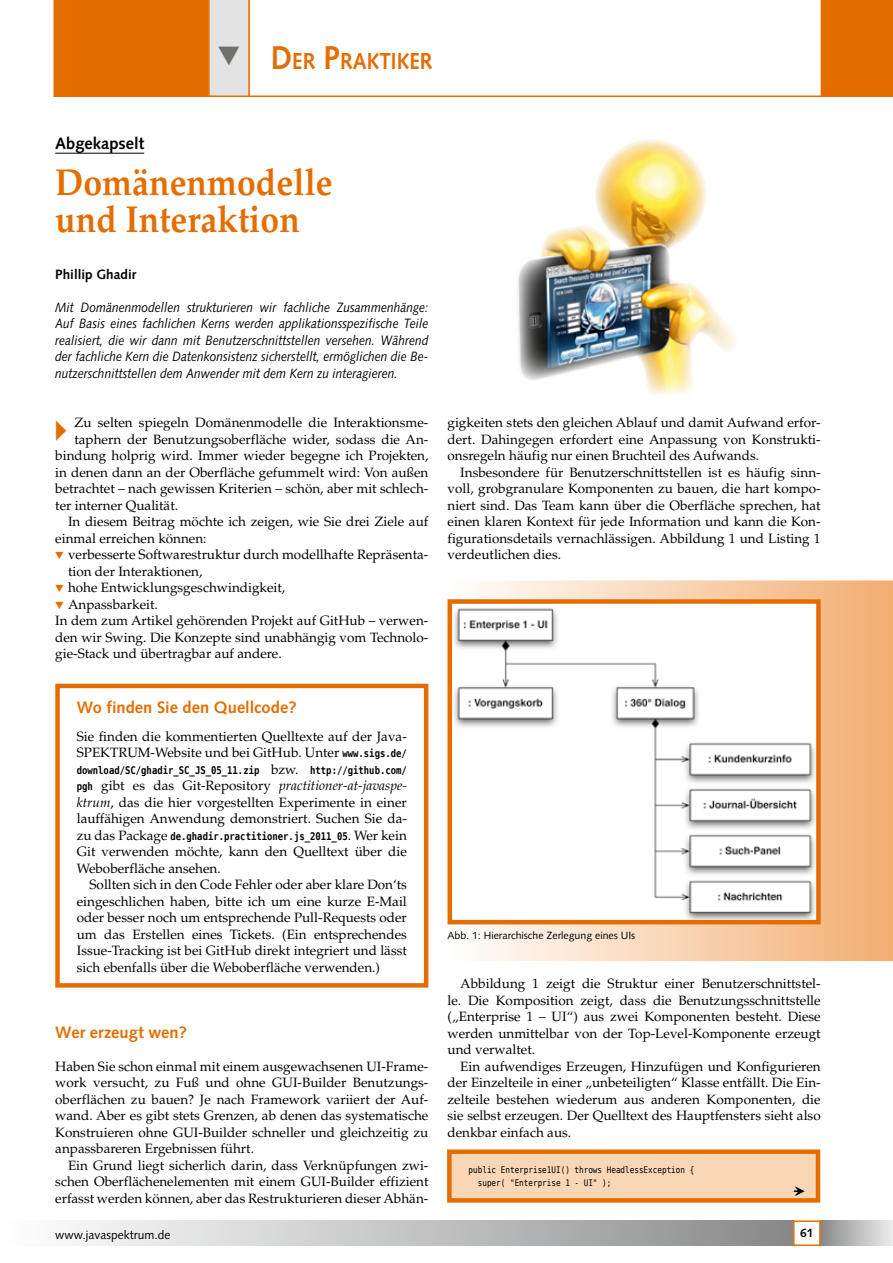
<style>
.page{position:relative;width:893px;height:1263px;background:#fff}
.page>*{position:absolute;margin:0;border:0;box-sizing:border-box;transform-origin:0 0}
.t1{font:700 37.5px/37.5px "Palatino";color:#e56d00;scale:.9 1}
.t2{font:23.4px "European Pi Three";color:#e56d00}
.t3{font:700 23.1px "Syntax";color:#e56d00;scale:.9 1}
.t4{font:700 16.5px "Syntax";letter-spacing:.005em;color:#e56d00}
.t5{font:700 16.5px "Syntax";color:#000}
.t6{font:13.5px/16.5px "Palatino";color:#000;text-align:justify}
.t7{font:italic 13.5px/16.5px "Syntax";color:#000;text-align:justify;scale:.89 1}
.t8{font:700 13.5px "Syntax";color:#000}
.t9{font:12px "Syntax";color:#000}
.t10{font:700 12px "Syntax";color:#000}
.t11{font:700 10.5px "Bitstream Vera Sans Mono";color:#000;scale:.85 1}
.t12{font:10.5px "Syntax";color:#000}
.t13{font:10.5px "European Pi Three";color:#000}
.t14{font:9px/13.5px "Bitstream Vera Sans Mono";color:#000;scale:.85 1}
.s1{font-size:33px}
.s2{font-family:"European Pi Three";font-size:10.5px;color:#e56d00}
.s3{font-family:"Bitstream Vera Sans Mono";font-weight:700;font-size:10.5px}
.s4{font-family:"Palatino";font-weight:400;font-size:13.5px}
.s5{font-style:italic}
</style>
<div class="page">
<div style="left:0;top:1220px;width:793px;height:26px;background:linear-gradient(to right,#fff,#898a8a)"></div>
<div style="left:821px;top:1220px;width:72px;height:26px;background:linear-gradient(to right,#898a8a,#ededee)"></div>
<div style="left:793px;top:1220px;width:28px;height:26px;border:2px solid #e56d00"></div>
<svg style="left:250px;top:0;width:571px;height:97px"></svg>
<div style="left:821px;top:0;width:72px;height:97px;background:#e56d00"></div>
<hr style="left:55px;top:153px;width:89px;height:1px;background:#000">
<div style="left:55px;top:684px;width:373px;height:304px;border:4px solid #e56d00"></div>
<svg style="left:448px;top:580px;width:445px;height:381px;background:#f6c59a"></svg>
<img style="left:453px;top:604px;width:363px;height:315px">
<div style="left:448px;top:599px;width:373px;height:325px;border:4px solid #e56d00"></div>
<div style="left:449px;top:1152px;width:369px;height:48px;background:#f9d6b6"></div>
<div style="left:447px;top:1149px;width:373px;height:53px;border:4px solid #e56d00"></div>
<img style="left:517px;top:139px;width:219px;height:255px">
<svg style="left:54px;top:0;width:196px;height:97px;background:#e4842d"></svg>
<h3 class="t3" style="left:271px;top:48px;width:181px"><span class="s1">D</span>ER <span class="s1">P</span>RAKTIKER</h3>
<p class="t5" style="left:55px;top:133px;width:90px">Abgekapselt</p>
<h1 class="t1" style="left:55px;top:163px;width:310px">Domänenmodelle und Interaktion</h1>
<p class="t8" style="left:55px;top:266px;width:83px">Phillip Ghadir</p>
<p class="t7" style="left:55px;top:299px;width:421px">Mit Domänenmodellen strukturieren wir fachliche Zusammenhänge:<br>Auf Basis eines fachlichen Kerns werden applikationsspezifische Teile realisiert, die wir dann mit Benutzerschnittstellen versehen. Während der fachliche Kern die Datenkonsistenz sicherstellt, ermöglichen die Be&shy;nutzerschnittstellen dem Anwender mit dem Kern zu interagieren.</p>
<h2 class="t2" style="left:55px;top:416px;width:13px">A</h2>
<p class="t6" style="left:74px;top:414px;width:355px">Zu selten spiegeln Domänenmodelle die Interaktionsme-</p>
<p class="t6" style="left:74px;top:431px;width:355px">taphern der Benutzungsoberfläche wider, sodass die An-</p>
<p class="t6" style="left:55px;top:447px;width:375px">bindung holprig wird. Immer wieder begegne ich Projekten,</p>
<p class="t6" style="left:55px;top:464px;width:375px">in denen dann an der Oberfläche gefummelt wird: Von außen</p>
<p class="t6" style="left:55px;top:480px;width:375px">betrachtet – nach gewissen Kriterien – schön, aber mit schlech-</p>
<p class="t6" style="left:55px;top:497px;width:124px">ter interner Qualität.</p>
<p class="t6" style="left:68px;top:513px;width:362px">In diesem Beitrag möchte ich zeigen, wie Sie drei Ziele auf</p>
<p class="t6" style="left:55px;top:530px;width:153px">einmal erreichen können:</p>
<p class="t6" style="left:55px;top:546px;width:375px"><span class="s2">H</span> verbesserte Softwarestruktur durch modellhafte Repräsenta-</p>
<p class="t6" style="left:68px;top:563px;width:136px">tion der Interaktionen,</p>
<p class="t6" style="left:55px;top:579px;width:231px"><span class="s2">H</span> hohe Entwicklungsgeschwindigkeit,</p>
<p class="t6" style="left:55px;top:596px;width:104px"><span class="s2">H</span> Anpassbarkeit.</p>
<p class="t6" style="left:55px;top:612px;width:375px">In dem zum Artikel gehörenden Projekt auf GitHub – verwen-</p>
<p class="t6" style="left:55px;top:629px;width:375px">den wir Swing. Die Konzepte sind unabhängig vom Technolo-</p>
<p class="t6" style="left:55px;top:645px;width:228px">gie-Stack und übertragbar auf andere.</p>
<p class="t4" style="left:77px;top:698px;width:222px">Wo finden Sie den Quellcode?</p>
<p class="t6" style="left:77px;top:728px;width:332px">Sie finden die kommentierten Quelltexte auf der Java-<br>SPEKTRUM-Website und bei GitHub. Unter <span class="s3">www.sigs.de/</span></p>
<p class="t11" style="left:77px;top:764px;width:390px">download/SC/ghadir_SC_JS_05_11.zip <span class="s4">bzw.</span> http://github.com/</p>
<p class="t6" style="left:77px;top:777px;width:332px"><span class="s3">pgh</span> gibt es das Git-Repository <span class="s5">practitioner-at-javaspe&shy;ktrum</span>, das die hier vorgestellten Experimente in einer lauffähigen Anwendung demonstriert. Suchen Sie da-</p>
<p class="t11" style="left:77px;top:830px;width:390px"><span class="s4">zu das Package</span> de.ghadir.practitioner.js_2011_05<span class="s4">. Wer kein</span></p>
<p class="t6" style="left:77px;top:843px;width:332px">Git verwenden möchte, kann den Quelltext über die<br>Weboberfläche ansehen.</p>
<p class="t6" style="left:77px;top:876px;width:332px;text-indent:13px">Sollten sich in den Code Fehler oder aber klare Don‘ts eingeschlichen haben, bitte ich um eine kurze E-Mail oder besser noch um entsprechende Pull-Requests oder um das Erstellen eines Tickets. (Ein entsprechendes Issue-Tracking ist bei GitHub direkt integriert und lässt sich ebenfalls über die Weboberfläche verwenden.)</p>
<p class="t4" style="left:55px;top:1022px;width:133px">Wer erzeugt wen?</p>
<p class="t6" style="left:55px;top:1058px;width:375px">Haben Sie schon einmal mit einem ausgewachsenen UI-Frame&shy;work versucht, zu Fuß und ohne GUI-Builder Benutzungs&shy;oberflächen zu bauen? Je nach Framework variiert der Auf&shy;wand. Aber es gibt stets Grenzen, ab denen das systematische Konstruieren ohne GUI-Builder schneller und gleichzeitig zu anpassbareren Ergebnissen führt.</p>
<p class="t6" style="left:55px;top:1157px;width:375px;text-indent:13px">Ein Grund liegt sicherlich darin, dass Verknüpfungen zwi&shy;schen Oberflächenelementen mit einem GUI-Builder effizient erfasst werden können, aber das Restrukturieren dieser Abhän-</p>
<p class="t6" style="left:448px;top:414px;width:375px">gigkeiten stets den gleichen Ablauf und damit Aufwand erfor&shy;dert. Dahingegen erfordert eine Anpassung von Konstrukti&shy;onsregeln häufig nur einen Bruchteil des Aufwands.</p>
<p class="t6" style="left:448px;top:464px;width:375px;text-indent:13px">Insbesondere für Benutzerschnittstellen ist es häufig sinn&shy;voll, grobgranulare Komponenten zu bauen, die hart kompo&shy;niert sind. Das Team kann über die Oberfläche sprechen, hat einen klaren Kontext für jede Information und kann die Kon&shy;figurationsdetails vernachlässigen. Abbildung 1 und Listing 1 verdeutlichen dies.</p>
<p class="t12" style="left:448px;top:929px;width:189px">Abb. 1: Hierarchische Zerlegung eines UIs</p>
<p class="t6" style="left:448px;top:975px;width:375px;text-indent:13px">Abbildung 1 zeigt die Struktur einer Benutzerschnittstel&shy;le. Die Komposition zeigt, dass die Benutzungsschnittstelle („Enterprise 1 – UI“) aus zwei Komponenten besteht. Diese werden unmittelbar von der Top-Level-Komponente erzeugt und verwaltet.</p>
<p class="t6" style="left:448px;top:1058px;width:375px;text-indent:13px">Ein aufwendiges Erzeugen, Hinzufügen und Konfigurieren der Einzelteile in einer „unbeteiligten“ Klasse entfällt. Die Ein&shy;zelteile bestehen wiederum aus anderen Komponenten, die sie selbst erzeugen. Der Quelltext des Hauptfensters sieht also denkbar einfach aus.</p>
<p class="t14" style="left:478px;top:1163px;width:256px;text-indent:-9px">public Enterprise1UI() throws HeadlessException { super( "Enterprise 1 - UI" );</p>
<p class="t13" style="left:794px;top:1183px;width:12px">5</p>
<p class="t9" style="left:55px;top:1227px;width:117px">www.javaspektrum.de</p>
<p class="t10" style="left:800px;top:1226px;width:15px">61</p>
</div>
